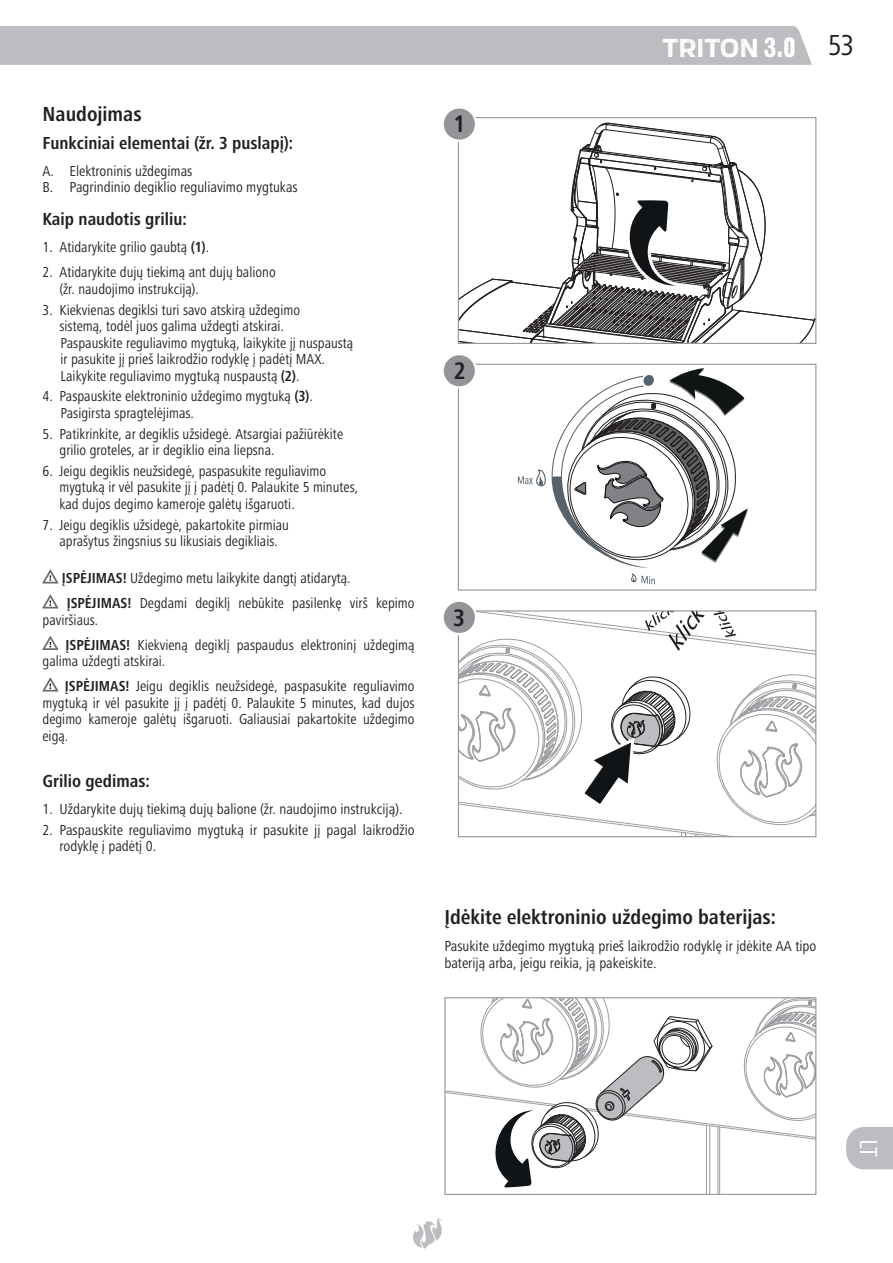
<style>
.page{position:relative;width:893px;height:1263px;background:#fff}
.page>*{position:absolute;margin:0;border:0;box-sizing:border-box;transform-origin:0 0}
.t1{font:700 27px "Scarlet Wood";color:#fff}
.t2{font:condensed 25.5px "Frutiger Next LTW1 G";color:#fff}
.Ueberschrift_1{font:700 condensed 24.75px "Frutiger Next LTW1 G";color:#231f20}
.Ueberschrift_1-2{font:700 condensed 21px "Frutiger Next LTW1 G";color:#231f20}
.Ueberschrift_1-3{font:700 condensed 18px "Frutiger Next LTW1 G";color:#231f20}
.Standard{font:condensed 15px/16.5px "Frutiger Next LTW1 G";color:#231f20}
.Standard_fett{font:condensed 15px/16.5px "Frutiger Next LTW1 G";color:#231f20}
.Ueberschrift_1-4{font:condensed 15px/16.5px "Frutiger Next LTW1 G";color:#231f20}
.s1{font-weight:700}
.s2{font-family:"Railroad Gothic ATF";font-weight:400}
.s3{font-family:"Frutiger Next LTW1 G";font-weight:400;font-stretch:condensed;font-size:30px;color:#231f20}
</style>
<div class="page">
<svg style="left:444px;top:997px;width:373px;height:198px"></svg>
<svg style="left:457px;top:117px;width:360px;height:227px"></svg>
<div style="left:443px;top:107px;width:33px;height:34px;background:#939598;border-radius:50%"></div>
<div style="left:442px;top:106px;width:35px;height:36px;border:2px solid #fff;border-radius:50%"></div>
<svg style="left:457px;top:363px;width:360px;height:228px"></svg>
<div style="left:443px;top:354px;width:33px;height:33px;background:#939598;border-radius:50%"></div>
<div style="left:442px;top:353px;width:35px;height:36px;border:2px solid #fff;border-radius:50%"></div>
<svg style="left:457px;top:610px;width:360px;height:228px"></svg>
<div style="left:443px;top:601px;width:33px;height:33px;background:#939598;border-radius:50%"></div>
<div style="left:442px;top:600px;width:35px;height:35px;border:2px solid #fff;border-radius:50%"></div>
<svg style="left:43px;top:570px;width:15px;height:13px"></svg>
<svg style="left:43px;top:595px;width:15px;height:13px"></svg>
<svg style="left:43px;top:636px;width:15px;height:14px"></svg>
<svg style="left:43px;top:678px;width:15px;height:13px"></svg>
<div style="left:0;top:26px;width:812px;height:39px;background:#bcbdc0"></div>
<svg style="left:413px;top:1218px;width:29px;height:31px"></svg>
<svg style="left:846px;top:1127px;width:47px;height:42px;background:#c0c1c4"></svg>
<p class="Ueberschrift_1-2" style="left:43px;top:102px;width:101px">Naudojimas</p>
<p class="Ueberschrift_1-3" style="left:43px;top:132px;width:252px">Funkciniai elementai (žr. 3 puslapį):</p>
<p class="Standard" style="left:43px;top:162px;width:151px">A. Elektroninis uždegimas</p>
<p class="Standard" style="left:43px;top:179px;width:257px">B. Pagrindinio degiklio reguliavimo mygtukas</p>
<p class="Ueberschrift_1-3" style="left:43px;top:209px;width:146px">Kaip naudotis griliu:</p>
<p class="Standard" style="left:43px;top:239px;width:168px">1. Atidarykite grilio gaubtą <span class="s1">(1)</span>.</p>
<p class="Standard" style="left:60px;top:264px;width:218px;text-indent:-17px">2. Atidarykite dujų tiekimą ant dujų baliono (žr. naudojimo instrukciją).</p>
<p class="Standard" style="left:43px;top:301px;width:259px;text-align:center">3. Kiekvienas degiklsi turi savo atskirą uždegimo sistemą, todėl juos galima uždegti atskirai.</p>
<p class="Standard_fett" style="left:61px;top:334px;width:294px">Paspauskite reguliavimo mygtuką, laikykite jį nuspaustą ir pasukite jį prieš laikrodžio rodyklę į padėtį MAX.<br>Laikykite reguliavimo mygtuką nuspaustą <span class="s1">(2)</span>.</p>
<p class="Standard" style="left:43px;top:388px;width:272px">4. Paspauskite elektroninio uždegimo mygtuką <span class="s1">(3)</span>.</p>
<p class="Standard_fett" style="left:61px;top:405px;width:135px">Pasigirsta spragtelėjimas.</p>
<p class="Standard" style="left:60px;top:425px;width:285px;text-indent:-17px">5. Patikrinkite, ar degiklis užsidegė. Atsargiai pažiūrėkite grilio groteles, ar ir degiklio eina liepsna.</p>
<p class="Standard" style="left:60px;top:463px;width:300px;text-indent:-17px">6. Jeigu degiklis neužsidegė, paspasukite reguliavimo mygtuką ir vėl pasukite jį į padėtį 0. Palaukite 5 minutes, kad dujos degimo kameroje galėtų išgaruoti.</p>
<p class="Standard" style="left:43px;top:516px;width:248px;text-align:center">7. Jeigu degiklis užsidegė, pakartokite pirmiau aprašytus žingsnius su likusiais degikliais.</p>
<p class="Standard" style="left:62px;top:570px;width:290px"><span class="s1">ĮSPĖJIMAS!</span> Uždegimo metu laikykite dangtį atidarytą.</p>
<p class="Standard" style="left:43px;top:595px;width:374px;text-indent:24px"><span class="s1">ĮSPĖJIMAS!</span> Degdami degiklį nebūkite pasilenkę virš kepimo paviršiaus.</p>
<p class="Standard" style="left:43px;top:637px;width:374px;text-indent:23px"><span class="s1">ĮSPĖJIMAS!</span> Kiekvieną degiklį paspaudus elektroninį uždegimą galima uždegti atskirai.</p>
<p class="Standard" style="left:43px;top:678px;width:374px;text-align:justify;text-indent:22px"><span class="s1">ĮSPĖJIMAS!</span> Jeigu degiklis neužsidegė, paspasukite reguliavimo mygtuką ir vėl pasukite jį į padėtį 0. Palaukite 5 minutes, kad dujos degimo kameroje galėtų išgaruoti. Galiausiai pakartokite uždegimo eigą.</p>
<p class="Ueberschrift_1-3" style="left:43px;top:770px;width:109px">Grilio gedimas:</p>
<p class="Standard" style="left:43px;top:800px;width:361px">1. Uždarykite dujų tiekimą dujų balione (žr. naudojimo instrukciją).</p>
<p class="Standard" style="left:60px;top:821px;width:357px;text-indent:-17px">2. Paspauskite reguliavimo mygtuką ir pasukite jį pagal laikrodžio rodyklę į padėtį 0.</p>
<p class="Ueberschrift_1" style="left:453px;top:110px;width:14px">1</p>
<p class="Ueberschrift_1" style="left:454px;top:356px;width:14px">2</p>
<p class="Ueberschrift_1" style="left:453px;top:603px;width:14px">3</p>
<h1 class="t1" style="left:662px;top:29px;width:193px">TRITON <span class="s2">3.0</span> <span class="s3">53</span></h1>
<p class="Ueberschrift_1-2" style="left:444px;top:905px;width:333px">Įdėkite elektroninio uždegimo baterijas:</p>
<p class="Ueberschrift_1-4" style="left:444px;top:938px;width:374px">Pasukite uždegimo mygtuką prieš laikrodžio rodyklę ir įdėkite AA tipo bateriją arba, jeigu reikia, ją pakeiskite.</p>
<h2 class="t2" style="left:883px;top:1139px;width:20px;rotate:90deg">LT</h2>
</div>
